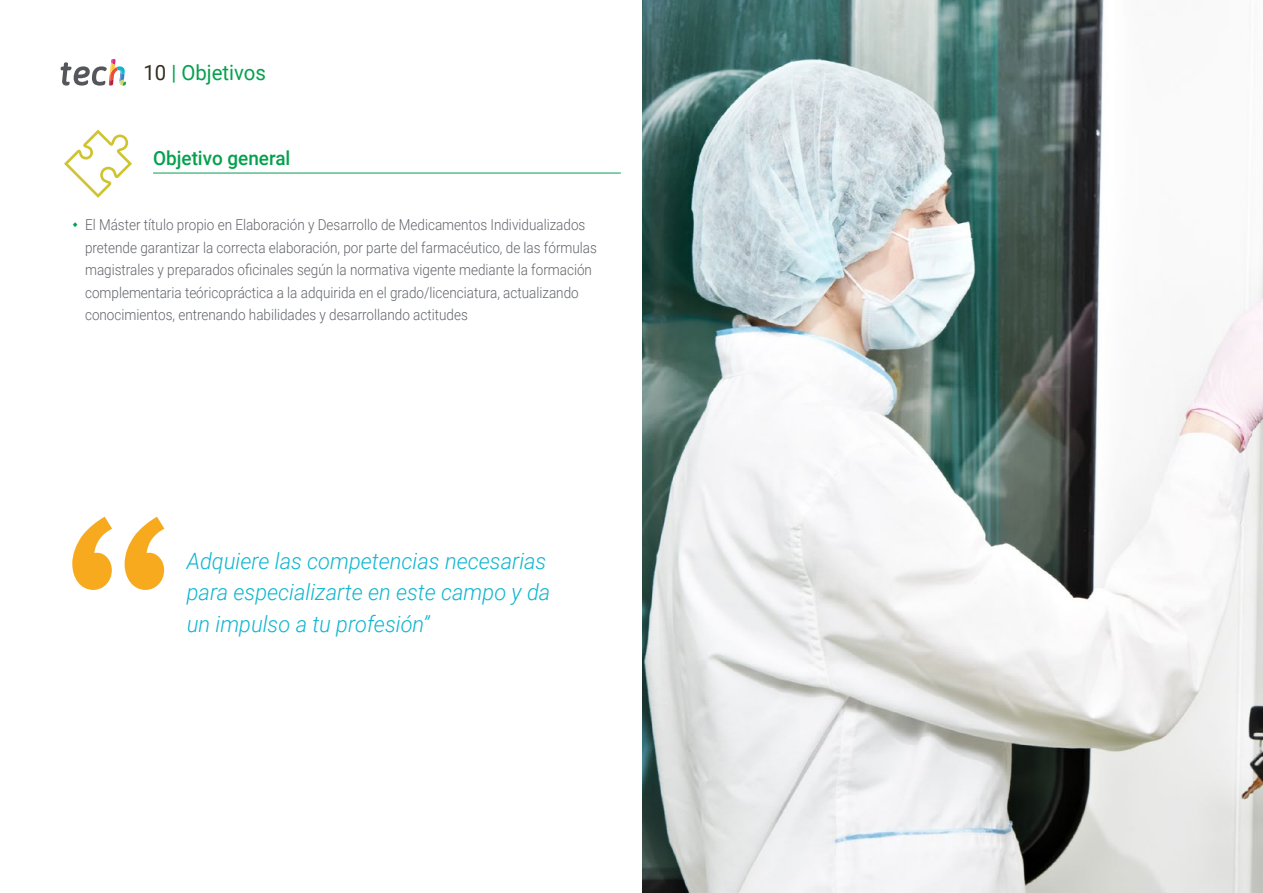
<style>
.page{position:relative;width:1263px;height:893px;background:#fff}
.page>*{position:absolute;margin:0;border:0;box-sizing:border-box;transform-origin:0 0}
.t1{font:italic 300 22.5px/31.5px "Roboto";color:#0fb6cf}
.t2{font:21px "Roboto";color:#04a14d}
.t3{font:500 19.5px "Roboto";color:#04a14d}
.t4{font:300 15px/22.5px "Roboto";color:#61646a;scale:.9 1}
.s1{color:#312e20}
</style>
<div class="page">
<hr style="left:153px;top:173px;width:468px;height:1px;background:#04a14d">
<svg style="left:64px;top:130px;width:68px;height:68px"></svg>
<img style="left:642px;top:0;width:621px;height:893px">
<svg style="left:61px;top:59px;width:65px;height:27px"></svg>
<svg style="left:72px;top:517px;width:92px;height:73px"></svg>
<h2 class="t2" style="left:144px;top:57px;width:124px"><span class="s1">10</span> | Objetivos</h2>
<h3 class="t3" style="left:153px;top:144px;width:139px">Objetivo general</h3>
<p class="t4" style="left:85px;top:213px;width:570px">El Máster título propio en Elaboración y Desarrollo de Medicamentos Individualizados pretende garantizar la correcta elaboración, por parte del farmacéutico, de las fórmulas magistrales y preparados oficinales según la normativa vigente mediante la formación complementaria teóricopráctica a la adquirida en el grado/licenciatura, actualizando conocimientos, entrenando habilidades y desarrollando actitudes</p>
<h1 class="t1" style="left:187px;top:544px;width:365px">Adquiere las competencias necesarias para especializarte en este campo y da un impulso a tu profesión”</h1>
</div>
